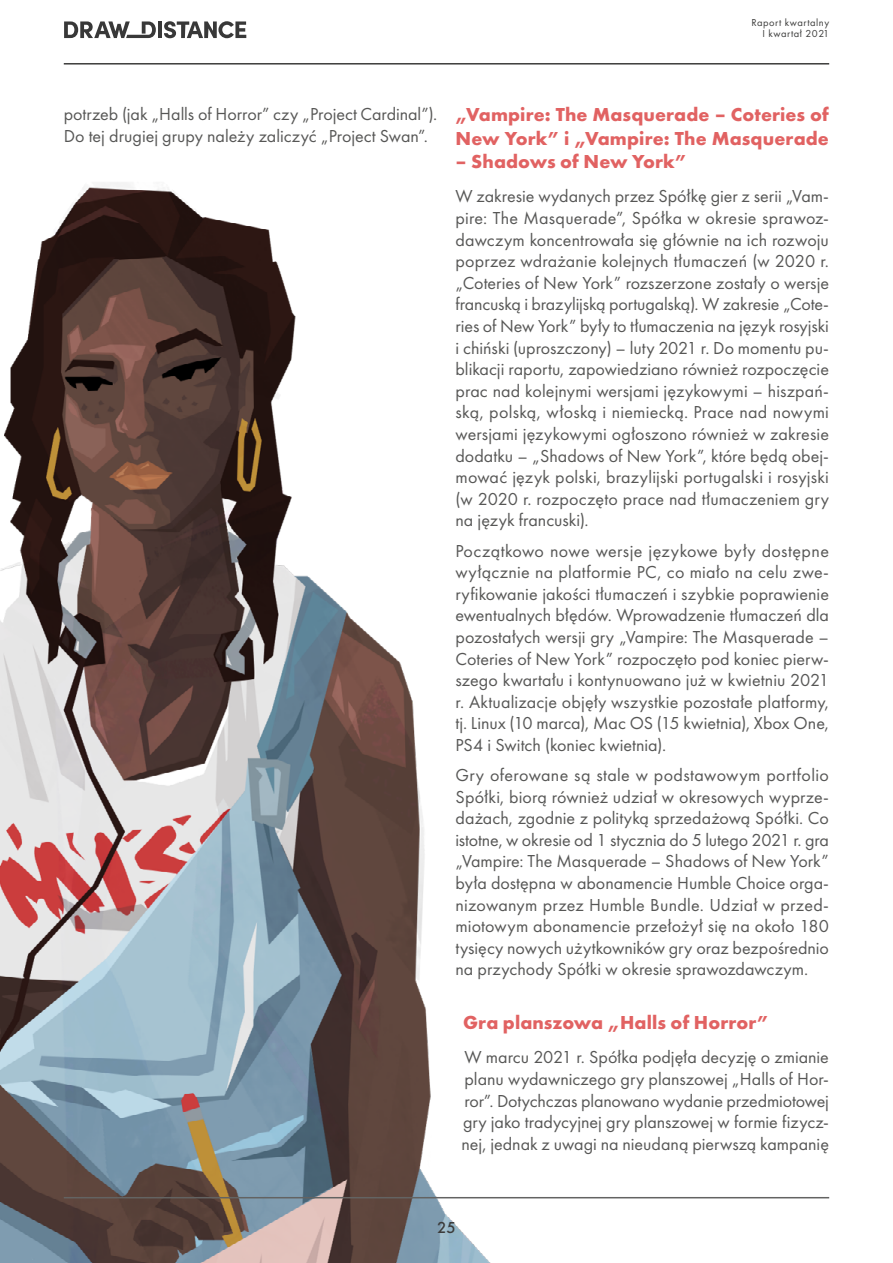
<style>
.page{position:relative;width:893px;height:1263px;background:#fff}
.page>*{position:absolute;margin:0;border:0;box-sizing:border-box;transform-origin:0 0}
.t1{font:700 19.5px/23.4px "Futura PT";letter-spacing:.005em;color:#e16262}
.t2{font:18px/21.6px "Futura PT";color:#575756;text-align:justify}
.t3{font:500 16.5px "Futura PT";color:#3c3c3b}
.t4{font:10.5px/10.5px "Futura PT";letter-spacing:.05em;color:#3c3c3b;text-align:right}
</style>
<div class="page">
<hr style="left:64px;top:63px;width:765px;height:2px;background:#3c3c3b">
<hr style="left:158px;top:21px;width:4px;height:17px;background:#383838">
<svg style="left:164px;top:21px;width:82px;height:17px"></svg>
<svg style="left:64px;top:21px;width:92px;height:18px"></svg>
<img style="left:0;top:63px;width:589px;height:1200px">
<hr style="left:64px;top:1197px;width:765px;height:1px;background:#636362">
<p class="t4" style="left:751px;top:17px;width:79px">Raport kwartalny<br>I kwartał 2021</p>
<p class="t2" style="left:64px;top:103px;width:375px">potrzeb (jak „Halls of Horror” czy „Project Cardinal”).<br>Do tej drugiej grupy należy zaliczyć „Project Swan”.</p>
<p class="t1" style="left:455px;top:102px;width:375px">„Vampire: The Masquerade – Coteries of<br>New York” i „Vampire: The Masquerade</p>
<p class="t1" style="left:455px;top:149px;width:232px">– Shadows of New York”</p>
<p class="t2" style="left:455px;top:185px;width:375px">W zakresie wydanych przez Spółkę gier z serii „Vam&shy;pire: The Masquerade”, Spółka w okresie sprawoz&shy;dawczym koncentrowała się głównie na ich rozwoju poprzez wdrażanie kolejnych tłumaczeń (w 2020 r. „Coteries of New York” rozszerzone zostały o wersje francuską i brazylijską portugalską). W zakresie „Cote&shy;ries of New York” były to tłumaczenia na język rosyjski i chiński (uproszczony) – luty 2021 r. Do momentu pu&shy;blikacji raportu, zapowiedziano również rozpoczęcie prac nad kolejnymi wersjami językowymi – hiszpań&shy;ską, polską, włoską i niemiecką. Prace nad nowymi wersjami językowymi ogłoszono również w zakresie dodatku – „Shadows of New York”, które będą obej&shy;mować język polski, brazylijski portugalski i rosyjski (w 2020 r. rozpoczęto prace nad tłumaczeniem gry na język francuski).</p>
<p class="t2" style="left:455px;top:540px;width:375px">Początkowo nowe wersje językowe były dostępne wyłącznie na platformie PC, co miało na celu zwe&shy;ryfikowanie jakości tłumaczeń i szybkie poprawienie ewentualnych błędów. Wprowadzenie tłumaczeń dla pozostałych wersji gry „Vampire: The Masquerade – Coteries of New York” rozpoczęto pod koniec pierw&shy;szego kwartału i kontynuowano już w kwietniu 2021 r. Aktualizacje objęły wszystkie pozostałe platformy, tj. Linux (10 marca), Mac OS (15 kwietnia), Xbox One, PS4 i Switch (koniec kwietnia).</p>
<p class="t2" style="left:455px;top:764px;width:375px">Gry oferowane są stale w podstawowym portfolio Spółki, biorą również udział w okresowych wyprze&shy;dażach, zgodnie z polityką sprzedażową Spółki. Co istotne, w okresie od 1 stycznia do 5 lutego 2021 r. gra „Vampire: The Masquerade – Shadows of New York” była dostępna w abonamencie Humble Choice orga&shy;nizowanym przez Humble Bundle. Udział w przed&shy;miotowym abonamencie przełożył się na około 180 tysięcy nowych użytkowników gry oraz bezpośrednio na przychody Spółki w okresie sprawozdawczym.</p>
<p class="t1" style="left:463px;top:1010px;width:307px">Gra planszowa „Halls of Horror”</p>
<p class="t2" style="left:461px;top:1046px;width:369px">W marcu 2021 r. Spółka podjęła decyzję o zmianie planu wydawniczego gry planszowej „Halls of Hor&shy;ror”. Dotychczas planowano wydanie przedmiotowej gry jako tradycyjnej gry planszowej w formie fizycz&shy;nej, jednak z uwagi na nieudaną pierwszą kampanię</p>
<p class="t3" style="left:437px;top:1218px;width:20px">25</p>
</div>
